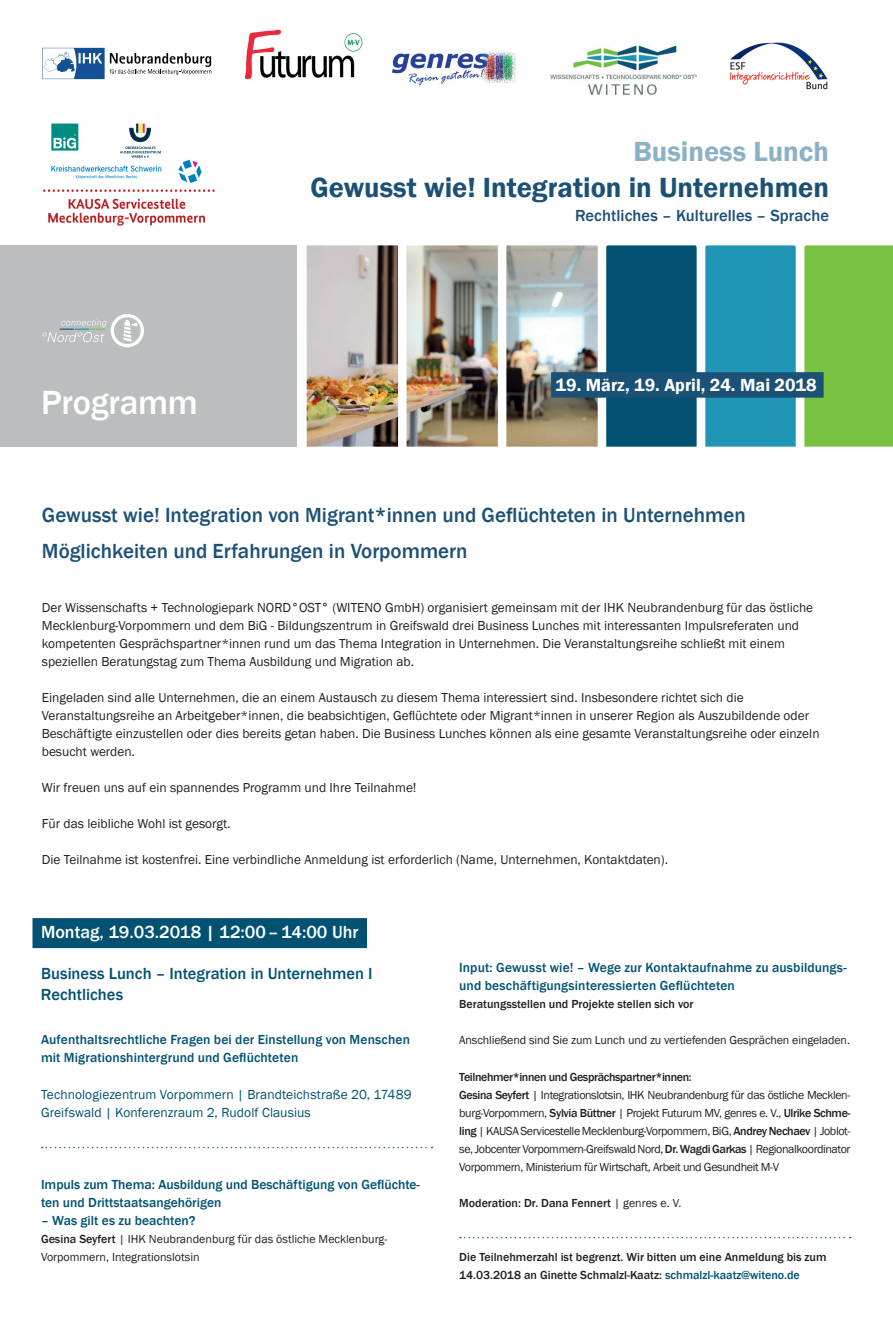
<style>
.page{position:relative;width:893px;height:1340px;background:#fff}
.page>*{position:absolute;margin:0;border:0;box-sizing:border-box;transform-origin:0 0}
.t1{font:500 34.5px "Franklin Gothic";letter-spacing:-.01em;color:#fff}
.t2{font:600 28.5px "Franklin Gothic";color:#1c5176}
.t3{font:600 28.5px "Franklin Gothic";color:#8bb2c4}
.t4{font:500 21px/36px "Franklin Gothic";color:#1c5176}
.t5{font:500 18px "Franklin Gothic";color:#fff}
.t6{font:600 18px "Franklin Gothic";color:#fff}
.t7{font:500 16.5px/21px "Franklin Gothic";color:#015272}
.t8{font:500 16.5px "Franklin Gothic";letter-spacing:.005em;color:#1c5176}
.t9{font:500 13.5px/18px "Franklin Gothic";letter-spacing:.005em;color:#015272}
.t10{font:13.5px/18px "Franklin Gothic";letter-spacing:.005em;color:#015272}
.t11{font:13.35px/18px "Franklin Gothic";color:#231f20}
.t12{font:12px/18px "Franklin Gothic";letter-spacing:-.03em;color:#231f20}
.t13{font:500 12px/18px "Franklin Gothic";color:#231f20}
.t14{font:12px/18px "Franklin Gothic";color:#231f20}
.t15{font:12px "Franklin Gothic";letter-spacing:-.01em;color:#231f20}
.s1{font-weight:500}
.s2{font-weight:400}
.s3{color:#015272}
</style>
<div class="page">
<div style="left:705px;top:245px;width:91px;height:201px;background:#2095b6"></div>
<div style="left:606px;top:245px;width:91px;height:201px;background:#015272"></div>
<div style="left:804px;top:245px;width:89px;height:201px;background:#79c142"></div>
<div style="left:0;top:245px;width:296px;height:201px;background:#bbbdbe"></div>
<img style="left:307px;top:245px;width:291px;height:201px">
<div style="left:551px;top:372px;width:273px;height:25px;background:#1c5176"></div>
<svg style="left:42px;top:314px;width:102px;height:33px"></svg>
<svg style="left:42px;top:48px;width:169px;height:31px"></svg>
<img style="left:245px;top:29px;width:117px;height:51px">
<img style="left:393px;top:51px;width:123px;height:35px">
<img style="left:550px;top:45px;width:147px;height:50px">
<img style="left:730px;top:42px;width:98px;height:47px">
<img style="left:43px;top:123px;width:172px;height:103px">
<div style="left:32px;top:918px;width:335px;height:30px;background:#015272"></div>
<svg style="left:42px;top:1146px;width:390px;height:2px"></svg>
<svg style="left:460px;top:1236px;width:391px;height:2px"></svg>
<h1 class="t1" style="left:41px;top:381px;width:158px">Programm</h1>
<h2 class="t3" style="left:633px;top:133px;width:197px">Business Lunch</h2>
<h2 class="t2" style="left:310px;top:169px;width:520px">Gewusst wie! Integration in Unternehmen</h2>
<p class="t8" style="left:575px;top:205px;width:256px">Rechtliches – Kulturelles – Sprache</p>
<h3 class="t6" style="left:556px;top:374px;width:263px">19. März, 19. April, 24. Mai 2018</h3>
<h3 class="t4" style="left:42px;top:497px;width:706px">Gewusst wie! Integration von Migrant*innen und Geflüchteten in Unternehmen<br>Möglichkeiten und Erfahrungen in Vorpommern</h3>
<p class="t11" style="left:42px;top:599px;width:773px">Der Wissenschafts + Technologiepark NORD°OST° (WITENO GmbH) organisiert gemeinsam mit der IHK Neubrandenburg für das östliche Mecklenburg-Vorpommern und dem BiG - Bildungszentrum in Greifswald drei Business Lunches mit interessanten Impulsreferaten und kompetenten Gesprächspartner*innen rund um das Thema Integration in Unternehmen. Die Veranstaltungsreihe schließt mit einem speziellen Beratungstag zum Thema Ausbildung und Migration ab.</p>
<p class="t11" style="left:42px;top:689px;width:779px">Eingeladen sind alle Unternehmen, die an einem Austausch zu diesem Thema interessiert sind. Insbesondere richtet sich die Veranstaltungsreihe an Arbeitgeber*innen, die beabsichtigen, Geflüchtete oder Migrant*innen in unserer Region als Auszubildende oder Beschäftigte einzustellen oder dies bereits getan haben. Die Business Lunches können als eine gesamte Veranstaltungsreihe oder einzeln besucht werden.</p>
<p class="t11" style="left:42px;top:779px;width:376px">Wir freuen uns auf ein spannendes Programm und Ihre Teilnahme!</p>
<p class="t11" style="left:42px;top:815px;width:190px">Für das leibliche Wohl ist gesorgt.</p>
<p class="t11" style="left:42px;top:851px;width:628px">Die Teilnahme ist kostenfrei. Eine verbindliche Anmeldung ist erforderlich (Name, Unternehmen, Kontaktdaten).</p>
<h3 class="t5" style="left:41px;top:921px;width:319px">Montag, 19.03.2018 | 12:00–14:00 Uhr</h3>
<p class="t7" style="left:41px;top:962px;width:333px">Business Lunch – Integration in Unternehmen I<br>Rechtliches</p>
<p class="t9" style="left:41px;top:1031px;width:371px">Aufenthaltsrechtliche Fragen bei der Einstellung von Menschen mit Migrationshintergrund und Geflüchteten</p>
<p class="t10" style="left:41px;top:1085px;width:372px">Technologiezentrum Vorpommern | Brandteichstraße 20, 17489<br>Greifswald | Konferenzraum 2, Rudolf Clausius</p>
<p class="t9" style="left:41px;top:1175px;width:380px">Impuls zum Thema: Ausbildung und Beschäftigung von Geflüchte&shy;ten und Drittstaatsangehörigen</p>
<p class="t9" style="left:41px;top:1211px;width:156px">– Was gilt es zu beachten?</p>
<p class="t14" style="left:41px;top:1229px;width:348px"><span class="s1">Gesina Seyfert</span> | IHK Neubrandenburg für das östliche Mecklenburg-<br>Vorpommern, Integrationslotsin</p>
<p class="t9" style="left:459px;top:959px;width:389px">Input: Gewusst wie! – Wege zur Kontaktaufnahme zu ausbildungs&shy;und beschäftigungsinteressierten Geflüchteten</p>
<p class="t13" style="left:459px;top:995px;width:236px">Beratungsstellen und Projekte stellen sich vor</p>
<p class="t15" style="left:459px;top:1033px;width:392px">Anschließend sind Sie zum Lunch und zu vertiefenden Gesprächen eingeladen.</p>
<p class="t12" style="left:459px;top:1067px;width:393px"><span class="s1">Teilnehmer*innen und Gesprächspartner*innen:<br>Gesina Seyfert</span> | Integrationslotsin, IHK Neubrandenburg für das östliche Mecklen&shy;burg-Vorpommern, <span class="s1">Sylvia Büttner</span> | Projekt Futurum MV, genres e. V., <span class="s1">Ulrike Schme&shy;ling</span> | KAUSA Servicestelle Mecklenburg-Vorpommern, BiG, <span class="s1">Andrey Nechaev</span> | Joblot&shy;se, Jobcenter Vorpommern-Greifswald Nord, <span class="s1">Dr. Wagdi Garkas</span> | Regionalkoordinator Vorpommern, Ministerium für Wirtschaft, Arbeit und Gesundheit M-V</p>
<p class="t13" style="left:459px;top:1193px;width:224px">Moderation: Dr. Dana Fennert <span class="s2">| genres e. V.</span></p>
<p class="t13" style="left:459px;top:1247px;width:369px">Die Teilnehmerzahl ist begrenzt. Wir bitten um eine Anmeldung bis zum<br>14.03.2018 an Ginette Schmalzl-Kaatz: <span class="s3">schmalzl-kaatz@witeno.de</span></p>
</div>
